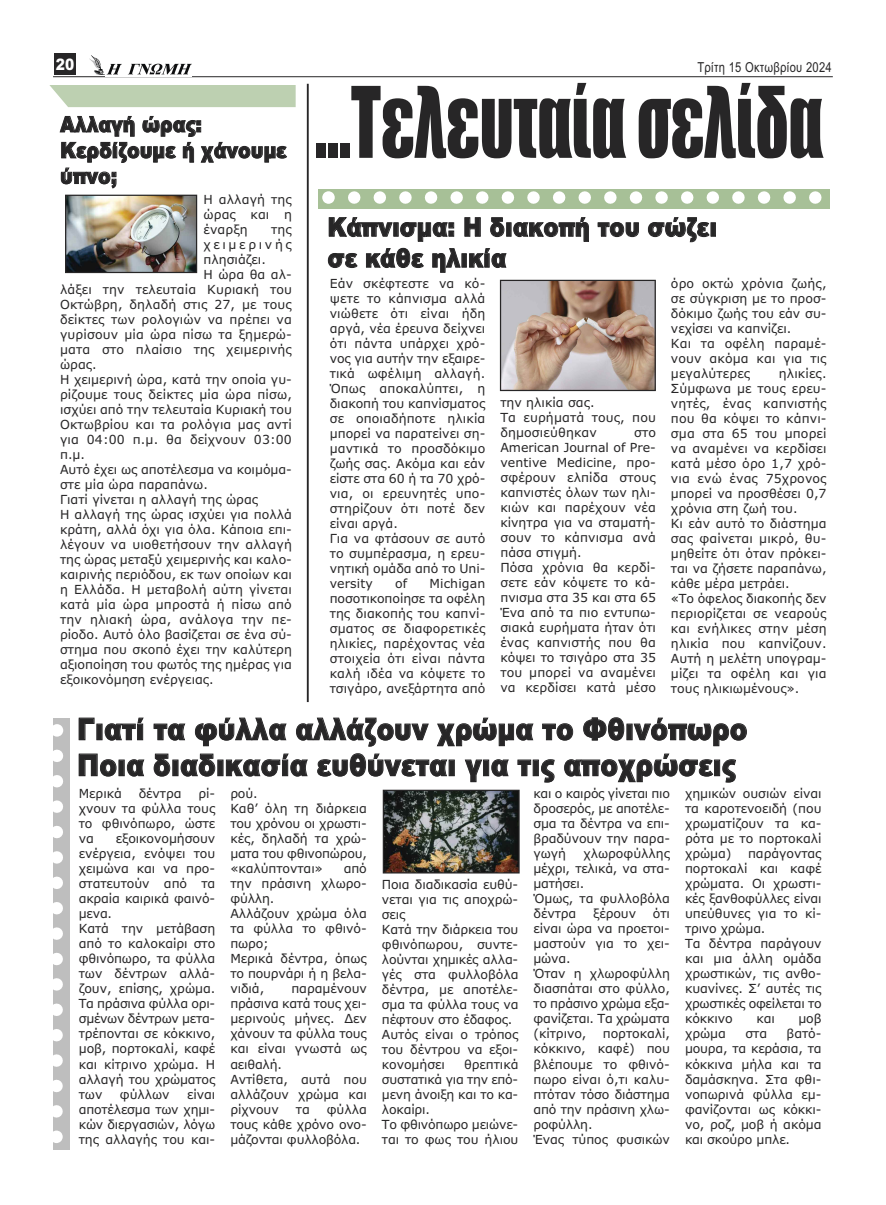
<style>
.page{position:relative;width:886px;height:1205px;background:#fff}
.page>*{position:absolute;margin:0;border:0;box-sizing:border-box;transform-origin:0 0}
.t1{font:91px "Impact";color:#272627;scale:.71 1}
.t2{font:900 30.12px/36px "Arial";letter-spacing:.01em;color:#272627;scale:.87 1}
.t3{font:900 25.88px/31px "Arial";letter-spacing:.015em;color:#272627;scale:.87 1}
.t4{font:900 21.5px/25.8px "Arial";letter-spacing:.005em;color:#272627;scale:.87 1}
.t5{font:900 15.75px "Arial";color:#fff;scale:.87 1}
.t6{font:13.75px "Arial";letter-spacing:.025em;color:#272627;scale:.81 1}
.t7{font:12.5px/15px "Verdana";color:#272627}
.t8{font:12.5px "Verdana";letter-spacing:.215em;color:#272627}
</style>
<div class="page">
<div style="left:54px;top:54px;width:21px;height:21px;background:#272627"></div>
<hr style="left:53px;top:76px;width:780px;height:1px;background:#272627">
<img style="left:106px;top:63px;width:85px;height:12px">
<img style="left:90px;top:56px;width:14px;height:18px">
<div style="left:49px;top:85px;width:247px;height:22px;background:#bdd0b1"></div>
<hr style="left:307px;top:84px;width:2px;height:618px;background:#272627">
<div style="left:318px;top:189px;width:512px;height:20px;background:#a7c097"></div>
<svg style="left:322px;top:191px;width:500px;height:13px"></svg>
<img style="left:502px;top:282px;width:152px;height:107px">
<div style="left:500px;top:280px;width:156px;height:111px;border:1px solid #272627"></div>
<img style="left:67px;top:197px;width:128px;height:74px">
<div style="left:65px;top:195px;width:132px;height:78px;border:1px solid #272627"></div>
<img style="left:385px;top:792px;width:133px;height:79px">
<div style="left:383px;top:790px;width:137px;height:83px;border:1px solid #272627"></div>
<svg style="left:53px;top:718px;width:17px;height:425px"></svg>
<p class="t5" style="left:56px;top:55px;width:23px">20</p>
<p class="t6" style="left:697px;top:60px;width:167px">Τρίτη 15 Οκτωβρίου 2024</p>
<p class="t1" style="left:315px;top:73px;width:717px">...Τελευταία σελίδα</p>
<p class="t4" style="left:60px;top:112px;width:262px">Αλλαγή ώρας:<br>Κερδίζουµε ή χάνουµε ύπνο;</p>
<p class="t7" style="left:203px;top:192px;width:90px;text-align:justify">Η αλλαγή της ώρας και η έναρξη</p>
<p class="t3" style="left:328px;top:212px;width:449px">Κάπνισµα: Η διακοπή του σώζει σε κάθε ηλικία</p>
<p class="t7" style="left:330px;top:276px;width:157px">Εάν σκέφτεστε να κό&shy;ψετε το κάπνισµα αλλά νιώθετε ότι είναι ήδη αργά, νέα έρευνα δείχνει ότι πάντα υπάρχει χρό&shy;νος για αυτήν την εξαιρε&shy;τικά ωφέλιµη αλλαγή.<br>Όπως αποκαλύπτει, η διακοπή του καπνίσµατος σε οποιαδήποτε ηλικία µπορεί να παρατείνει ση&shy;µαντικά το προσδόκιµο ζωής σας. Ακόµα και εάν είστε στα 60 ή τα 70 χρό&shy;νια, οι ερευνητές υπο&shy;στηρίζουν ότι ποτέ δεν είναι αργά.<br>Για να φτάσουν σε αυτό το συµπέρασµα, η ερευ&shy;νητική οµάδα από το Uni&shy;versity</p>
<p class="t7" style="left:271px;top:222px;width:22px">της</p>
<p class="t8" style="left:203px;top:237px;width:90px">χειµερινής</p>
<p class="t7" style="left:203px;top:252px;width:64px">πλησιάζει.</p>
<p class="t7" style="left:203px;top:267px;width:90px">Η ώρα θα αλ-</p>
<p class="t7" style="left:60px;top:282px;width:233px">λάξει την τελευταία Κυριακή του</p>
<p class="t7" style="left:60px;top:297px;width:233px">Οκτώβρη, δηλαδή στις 27, µε τους</p>
<p class="t7" style="left:60px;top:312px;width:233px">δείκτες των ρολογιών να πρέπει να</p>
<p class="t7" style="left:60px;top:327px;width:233px">γυρίσουν µία ώρα πίσω τα ξηµερώ-</p>
<p class="t7" style="left:60px;top:342px;width:233px">µατα στο πλαίσιο της χειµερινής</p>
<p class="t7" style="left:60px;top:357px;width:38px">ώρας.</p>
<p class="t7" style="left:60px;top:372px;width:233px">Η χειµερινή ώρα, κατά την οποία γυ-</p>
<p class="t7" style="left:60px;top:387px;width:233px">ρίζουµε τους δείκτες µία ώρα πίσω,</p>
<p class="t7" style="left:60px;top:402px;width:233px">ισχύει από την τελευταία Κυριακή του</p>
<p class="t7" style="left:60px;top:417px;width:233px">Οκτωβρίου και τα ρολόγια µας αντί</p>
<p class="t7" style="left:60px;top:432px;width:233px">για 04:00 π.µ. θα δείχνουν 03:00</p>
<p class="t7" style="left:60px;top:447px;width:27px">π.µ.</p>
<p class="t7" style="left:60px;top:462px;width:233px">Αυτό έχει ως αποτέλεσµα να κοιµόµα-</p>
<p class="t7" style="left:60px;top:477px;width:149px">στε µία ώρα παραπάνω.</p>
<p class="t7" style="left:60px;top:492px;width:200px">Γιατί γίνεται η αλλαγή της ώρας</p>
<p class="t7" style="left:60px;top:507px;width:233px">Η αλλαγή της ώρας ισχύει για πολλά</p>
<p class="t7" style="left:60px;top:522px;width:233px">κράτη, αλλά όχι για όλα. Κάποια επι-</p>
<p class="t7" style="left:60px;top:537px;width:233px">λέγουν να υιοθετήσουν την αλλαγή</p>
<p class="t7" style="left:60px;top:552px;width:233px">της ώρας µεταξύ χειµερινής και καλο-</p>
<p class="t7" style="left:60px;top:567px;width:233px">καιρινής περιόδου, εκ των οποίων και</p>
<p class="t7" style="left:60px;top:582px;width:233px">η Ελλάδα. Η µεταβολή αύτη γίνεται</p>
<p class="t7" style="left:60px;top:597px;width:233px">κατά µία ώρα µπροστά ή πίσω από</p>
<p class="t7" style="left:60px;top:612px;width:233px">την ηλιακή ώρα, ανάλογα την πε-</p>
<p class="t7" style="left:60px;top:627px;width:233px">ρίοδο. Αυτό όλο βασίζεται σε ένα σύ-</p>
<p class="t7" style="left:60px;top:642px;width:233px">στηµα που σκοπό έχει την καλύτερη</p>
<p class="t7" style="left:60px;top:657px;width:233px">αξιοποίηση του φωτός της ηµέρας για</p>
<p class="t7" style="left:60px;top:672px;width:155px">εξοικονόµηση ενέργειας.</p>
<p class="t7" style="left:671px;top:276px;width:157px">όρο οκτώ χρόνια ζωής, σε σύγκριση µε το προσ&shy;δόκιµο ζωής του εάν συ&shy;νεχίσει να καπνίζει.<br>Και τα οφέλη παραµέ&shy;νουν ακόµα και για τις µεγαλύτερες</p>
<p class="t7" style="left:671px;top:366px;width:157px;text-indent:108px">ηλικίες.<br>Σύµφωνα µε τους ερευ&shy;νητές, ένας καπνιστής που θα κόψει το κάπνι&shy;σµα στα 65 του µπορεί να αναµένει να κερδίσει κατά µέσο όρο 1,7 χρό&shy;νια ενώ ένας 75χρονος µπορεί να προσθέσει 0,7 χρόνια στη ζωή του.<br>Κι εάν αυτό το διάστηµα σας φαίνεται µικρό, θυ&shy;µηθείτε ότι όταν πρόκει&shy;ται να ζήσετε παραπάνω, κάθε µέρα µετράει.<br>«Το όφελος διακοπής δεν περιορίζεται σε νεαρούς και ενήλικες στην µέση ηλικία που καπνίζουν.<br>Αυτή η µελέτη υπογραµ&shy;µίζει τα οφέλη και για τους ηλικιωµένους».</p>
<p class="t2" style="left:77px;top:711px;width:772px">Γιατί τα φύλλα αλλάζουν χρώµα το Φθινόπωρο<br>Ποια διαδικασία ευθύνεται για τις αποχρώσεις</p>
<p class="t7" style="left:500px;top:395px;width:157px">την ηλικία σας.<br>Τα ευρήµατά τους, που δηµοσιεύθηκαν</p>
<p class="t7" style="left:500px;top:425px;width:157px;text-indent:134px">στο<br>American Journal of Pre&shy;ventive Medicine, προ&shy;σφέρουν ελπίδα στους καπνιστές όλων των ηλι&shy;κιών και παρέχουν νέα κίνητρα για να σταµατή&shy;σουν το κάπνισµα ανά πάσα στιγµή.<br>Πόσα χρόνια θα κερδί&shy;σετε εάν κόψετε το κά&shy;πνισµα στα 35 και στα 65<br>Ένα από τα πιο εντυπω&shy;σιακά ευρήµατα ήταν ότι ένας καπνιστής που θα κόψει το τσιγάρο στα 35 του µπορεί να αναµένει να κερδίσει κατά µέσο</p>
<p class="t7" style="left:395px;top:576px;width:14px">of</p>
<p class="t7" style="left:330px;top:576px;width:157px;text-align:justify;text-indent:100px">Michigan ποσοτικοποίησε τα οφέλη της διακοπής του καπνί&shy;σµατος σε διαφορετικές ηλικίες, παρέχοντας νέα στοιχεία ότι είναι πάντα καλή ιδέα να κόψετε το τσιγάρο, ανεξάρτητα από</p>
<p class="t7" style="left:79px;top:786px;width:138px;text-align:justify;text-indent:120px">ρί&shy;χνουν τα φύλλα τους το φθινόπωρο, ώστε να</p>
<p class="t7" style="left:79px;top:786px;width:45px">Μερικά</p>
<p class="t7" style="left:139px;top:786px;width:44px">δέντρα</p>
<p class="t7" style="left:79px;top:831px;width:138px;text-indent:37px">εξοικονοµήσουν ενέργεια, ενόψει του χειµώνα και να προ&shy;στατευτούν από τα ακραία καιρικά φαινό&shy;µενα.<br>Κατά την µετάβαση από το καλοκαίρι στο φθινόπωρο, τα φύλλα των δέντρων αλλά&shy;ζουν, επίσης, χρώµα.<br>Τα πράσινα φύλλα ορι&shy;σµένων δέντρων µετα&shy;τρέπονται σε κόκκινο, µοβ, πορτοκαλί, καφέ και κίτρινο χρώµα. Η αλλαγή του χρώµατος των</p>
<p class="t7" style="left:79px;top:1086px;width:138px;text-align:justify;text-indent:108px">είναι αποτέλεσµα των χηµι&shy;κών διεργασιών, λόγω της αλλαγής του και-</p>
<p class="t7" style="left:120px;top:1086px;width:51px">φύλλων</p>
<p class="t7" style="left:230px;top:786px;width:138px">ρού.<br>Καθ’ όλη τη διάρκεια του χρόνου οι χρωστι&shy;κές, δηλαδή τα χρώ&shy;µατα του φθινοπώρου, «καλύπτονται»</p>
<p class="t7" style="left:230px;top:861px;width:138px;text-indent:113px">από την πράσινη χλωρο&shy;φύλλη.<br>Αλλάζουν χρώµα όλα τα φύλλα το φθινό&shy;πωρο;<br>Μερικά δέντρα, όπως το πουρνάρι ή η βελα&shy;νιδιά,</p>
<p class="t7" style="left:230px;top:981px;width:138px;text-indent:61px">παραµένουν πράσινα κατά τους χει&shy;µερινούς µήνες. ∆εν χάνουν τα φύλλα τους και είναι γνωστά ως αειθαλή.<br>Αντίθετα, αυτά που αλλάζουν χρώµα και ρίχνουν</p>
<p class="t7" style="left:230px;top:1101px;width:138px;text-align:justify;text-indent:96px">φύλλα τους κάθε χρόνο ονο&shy;µάζονται φυλλοβόλα.</p>
<p class="t7" style="left:296px;top:1101px;width:15px">τα</p>
<p class="t7" style="left:382px;top:877px;width:138px">Ποια διαδικασία ευθύ&shy;νεται για τις αποχρώ&shy;σεις<br>Κατά την διάρκεια του φθινόπωρου, συντε&shy;λούνται χηµικές αλλα&shy;γές στα φυλλοβόλα δέντρα, µε αποτέλε&shy;σµα τα φύλλα τους να πέφτουν στο έδαφος.<br>Αυτός είναι ο τρόπος του δέντρου να εξοι&shy;κονοµήσει</p>
<p class="t7" style="left:382px;top:1057px;width:138px;text-indent:82px">θρεπτικά συστατικά για την επό&shy;µενη άνοιξη και το κα&shy;λοκαίρι.<br>Το φθινόπωρο µειώνε&shy;ται το φως του ήλιου</p>
<p class="t7" style="left:533px;top:786px;width:138px;text-align:justify">και ο καιρός γίνεται πιο δροσερός, µε αποτέλε&shy;σµα τα δέντρα να επι&shy;βραδύνουν την παρα&shy;γωγή</p>
<p class="t7" style="left:533px;top:846px;width:138px;text-indent:50px">χλωροφύλλης µέχρι, τελικά, να στα&shy;µατήσει.<br>Όµως, τα φυλλοβόλα δέντρα</p>
<p class="t7" style="left:533px;top:906px;width:138px;text-indent:119px">ότι είναι ώρα να προετοι&shy;µαστούν για το χει&shy;µώνα.<br>Όταν η χλωροφύλλη διασπάται στο φύλλο, το πράσινο χρώµα εξα&shy;φανίζεται. Τα χρώµατα (κίτρινο,</p>
<p class="t7" style="left:593px;top:906px;width:45px">ξέρουν</p>
<p class="t7" style="left:533px;top:1026px;width:138px;text-indent:69px">πορτοκαλί, κόκκινο, καφέ) που βλέπουµε το φθινό&shy;πωρο είναι ό,τι καλυ&shy;πτόταν τόσο διάστηµα από την πράσινη χλω&shy;ροφύλλη.<br>Ένας τύπος φυσικών</p>
<p class="t7" style="left:685px;top:786px;width:138px;text-align:justify">χηµικών ουσιών είναι τα καροτενοειδή (που χρωµατίζουν τα κα&shy;ρότα µε το πορτοκαλί χρώµα)</p>
<p class="t7" style="left:685px;top:846px;width:138px;text-indent:63px">παράγοντας πορτοκαλί και καφέ χρώµατα. Οι χρωστι&shy;κές ξανθοφύλλες είναι υπεύθυνες για το κί&shy;τρινο χρώµα.<br>Τα δέντρα παράγουν και µια άλλη οµάδα χρωστικών, τις ανθο&shy;κυανίνες. Σ’ αυτές τις χρωστικές οφείλεται το κόκκινο</p>
<p class="t7" style="left:756px;top:1011px;width:20px">και</p>
<p class="t7" style="left:798px;top:1011px;width:25px">µοβ</p>
<p class="t7" style="left:685px;top:1026px;width:42px">χρώµα</p>
<p class="t7" style="left:745px;top:1026px;width:23px">στα</p>
<p class="t7" style="left:685px;top:1026px;width:138px;text-align:justify;text-indent:102px">βατό&shy;µουρα, τα κεράσια, τα κόκκινα µήλα και τα δαµάσκηνα. Στα φθι&shy;νοπωρινά φύλλα εµ&shy;φανίζονται ως κόκκι&shy;νο, ροζ, µοβ ή ακόµα και σκούρο µπλε.</p>
</div>
